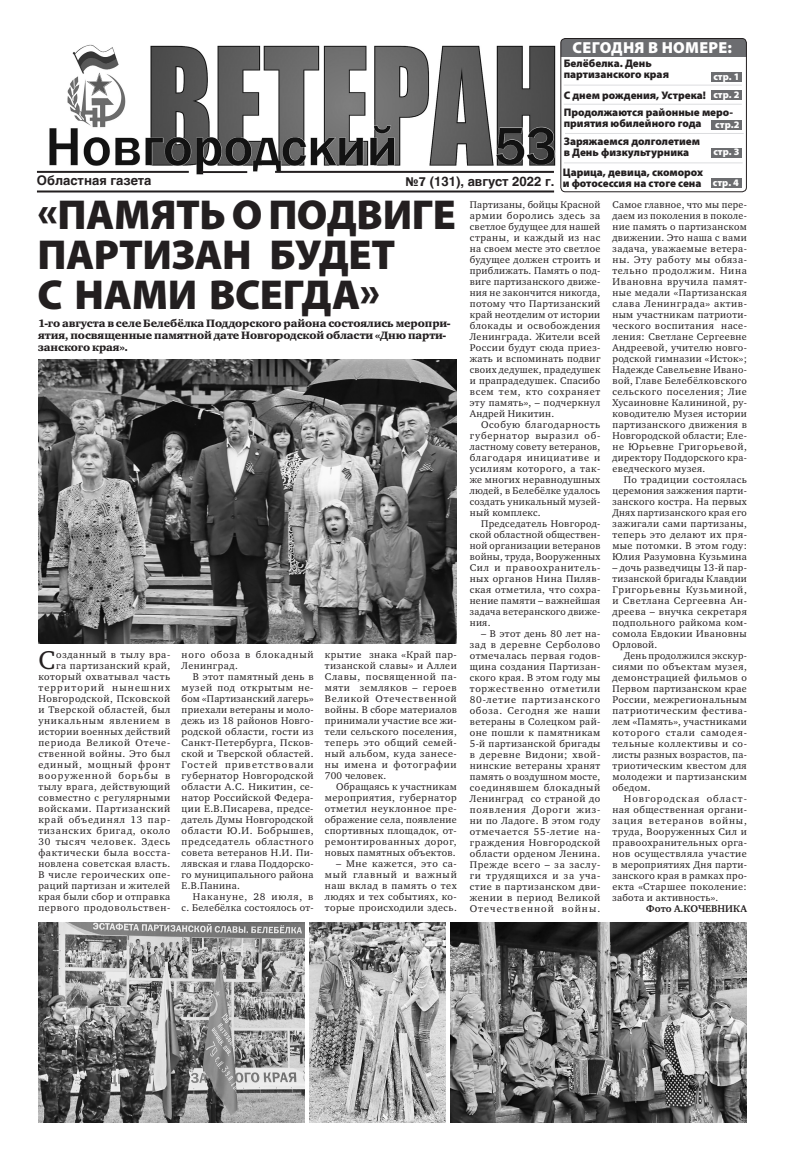
<style>
.page{position:relative;width:794px;height:1163px;background:#fff}
.page>*{position:absolute;margin:0;border:0;box-sizing:border-box;transform-origin:0 0}
.Osn_Zag_Caps{font:900 42px/39.9px "Myriad Pro";letter-spacing:-.01em;color:#231f20}
.Osn_Text_Bukvica_Sma{font:26.4px "Charter C";color:#231f20}
.Dop_Text_Left{font:900 16px "Myriad Pro";letter-spacing:.02em;color:#fff}
.Без_интервала{font:700 13px "Helios";color:#231f20}
.Dop_Text_Left-2{font:900 11px/11px "Myriad Pro";color:#231f20}
.Osn_Text_Podzag{font:11px/12px "Charter Black C";letter-spacing:-.01em;color:#231f20}
.Osn_Text{font:10px/11px "Charter C";letter-spacing:.035em;color:#231f20;text-align:justify}
.Osn_Text_Bukvica_Sma-2{font:10px/11px "Charter C";letter-spacing:.06em;color:#231f20;text-align:right}
.Dop_Text_Left-3{font:900 10px "Myriad Pro";letter-spacing:.005em;color:#fff}
.Osn_Avtor_Text{font:700 10px "Charter C";color:#231f20}
.s1{font-family:"Franklin Gothic";font-weight:600}
</style>
<div class="page">
<img style="left:37px;top:44px;width:528px;height:131px">
<hr style="left:37px;top:171px;width:152px;height:2px;background:#231f20">
<hr style="left:200px;top:171px;width:47px;height:2px;background:#231f20">
<hr style="left:275px;top:171px;width:279px;height:2px;background:#231f20">
<hr style="left:37px;top:190px;width:517px;height:2px;background:#231f20">
<div style="left:355px;top:119px;width:19px;height:16px;background:#fff"></div>
<div style="left:561px;top:38px;width:185px;height:19px;background:#6c6d70"></div>
<div style="left:560px;top:38px;width:187px;height:154px;border:1px solid #231f20;border-radius:4px"></div>
<div style="left:711px;top:72px;width:31px;height:9px;background:#6c6d70"></div>
<div style="left:711px;top:91px;width:31px;height:9px;background:#6c6d70"></div>
<div style="left:711px;top:120px;width:31px;height:9px;background:#6c6d70"></div>
<div style="left:711px;top:148px;width:31px;height:9px;background:#6c6d70"></div>
<div style="left:711px;top:178px;width:31px;height:10px;background:#6c6d70"></div>
<hr style="left:564px;top:85px;width:178px;height:1px;background:#dcdddf">
<hr style="left:564px;top:104px;width:178px;height:1px;background:#dcdddf">
<hr style="left:565px;top:133px;width:178px;height:1px;background:#dcdddf">
<hr style="left:564px;top:162px;width:178px;height:1px;background:#dcdddf">
<img style="left:38px;top:359px;width:419px;height:284px">
<img style="left:38px;top:922px;width:266px;height:199px">
<img style="left:450px;top:922px;width:297px;height:200px">
<img style="left:309px;top:922px;width:137px;height:200px">
<p class="Без_интервала" style="left:37px;top:173px;width:116px">Областная газета</p>
<p class="Без_интервала" style="left:405px;top:173px;width:151px"><span class="s1">№7</span> (131), август 2022 г.</p>
<p class="Dop_Text_Left" style="left:572px;top:36px;width:161px">СЕГОДНЯ В НОМЕРЕ:</p>
<p class="Dop_Text_Left-2" style="left:564px;top:58px;width:107px">Белёбелка. День партизанского края</p>
<p class="Dop_Text_Left-3" style="left:713px;top:69px;width:28px">стр. 1</p>
<p class="Dop_Text_Left-3" style="left:713px;top:88px;width:28px">стр. 2</p>
<p class="Dop_Text_Left-3" style="left:715px;top:117px;width:26px">стр.2</p>
<p class="Dop_Text_Left-2" style="left:564px;top:89px;width:144px">С днем рождения, Устрека!</p>
<p class="Dop_Text_Left-2" style="left:564px;top:106px;width:171px">Продолжаются районные меро&shy;приятия юбилейного года</p>
<p class="Dop_Text_Left-2" style="left:564px;top:135px;width:138px">Заряжаемся долголетием в День физкультурника</p>
<p class="Dop_Text_Left-2" style="left:562px;top:166px;width:142px">Царица, девица, скоморох и фотосессия на стоге сена</p>
<p class="Dop_Text_Left-3" style="left:713px;top:145px;width:28px">стр. 3</p>
<p class="Dop_Text_Left-3" style="left:713px;top:176px;width:28px">стр. 4</p>
<p class="Osn_Zag_Caps" style="left:37px;top:193px;width:420px">«ПАМЯТЬ О ПОДВИГЕ<br>ПАРТИЗАН БУДЕТ<br>С НАМИ ВСЕГДА»</p>
<p class="Osn_Text_Podzag" style="left:38px;top:318px;width:413px">1-го августа в селе Белебёлка Поддорского района состоялись меропри&shy;ятия, посвященные памятной дате Новгородской области «Дню парти&shy;занского края».</p>
<p class="Osn_Text_Bukvica_Sma-2" style="left:38px;top:649px;width:133px">озданный в тылу вра-<br>га партизанский край, который охватывал часть территорий нынешних<br>Новгородской, Псковской и Тверской областей, был уникальным явлением в истории военных действий периода Великой Отече&shy;ственной войны. Это был единый, мощный фронт вооруженной борьбы в тылу врага, действующий совместно с регулярными войсками. Партизанский край объединял 13 пар&shy;тизанских бригад, около<br>30 тысяч человек. Здесь фактически была восста&shy;новлена советская власть.<br>В числе героических опе&shy;раций партизан и жителей края были сбор и отправка первого продовольствен-</p>
<p class="Osn_Text_Bukvica_Sma-2" style="left:182px;top:649px;width:133px;text-align:left">ного обоза в блокадный<br>Ленинград.</p>
<p class="Osn_Text_Bukvica_Sma" style="left:38px;top:645px;width:18px">С</p>
<p class="Osn_Text" style="left:182px;top:671px;width:133px;text-indent:11px">В этот памятный день в музей под открытым не&shy;бом «Партизанский лагерь» приехали ветераны и моло&shy;дежь из 18 районов Новго&shy;родской области, гости из Санкт-Петербурга, Псков&shy;ской и Тверской областей.<br>Гостей приветствовали губернатор Новгородской области А.С. Никитин, се&shy;натор Российской Федера&shy;ции Е.В.Писарева, предсе&shy;датель Думы Новгородской области Ю.И. Бобрышев, председатель областного совета ветеранов Н.И. Пи&shy;лявская и глава Поддорско&shy;го муниципального района Е.В.Панина.</p>
<p class="Osn_Text" style="left:182px;top:891px;width:133px;text-align:right">Накануне, 28 июля, в<br>с. Белебёлка состоялось от-</p>
<p class="Osn_Text" style="left:325px;top:649px;width:133px">крытие знака «Край пар&shy;тизанской славы» и Аллеи Славы, посвященной па&shy;мяти земляков – героев Великой Отечественной войны. В сборе материалов принимали участие все жи&shy;тели сельского поселения, теперь это общий семей&shy;ный альбом, куда занесе&shy;ны имена и фотографии 700 человек.</p>
<p class="Osn_Text" style="left:325px;top:781px;width:133px;text-indent:11px">Обращаясь к участникам мероприятия, губернатор отметил неуклонное пре&shy;ображение села, появление спортивных площадок, от&shy;ремонтированных дорог, новых памятных объектов.</p>
<p class="Osn_Text" style="left:325px;top:858px;width:133px;text-indent:11px">– Мне кажется, это са&shy;мый главный и важный наш вклад в память о тех людях и тех событиях, ко&shy;торые происходили здесь.</p>
<p class="Osn_Text" style="left:470px;top:199px;width:132px">Партизаны, бойцы Красной армии боролись здесь за светлое будущее для нашей страны, и каждый из нас на своем месте это светлое будущее должен строить и приближать. Память о под&shy;виге партизанского движе&shy;ния не закончится никогда, потому что Партизанский край неотделим от истории блокады и освобождения Ленинграда. Жители всей России будут сюда приез&shy;жать и вспоминать подвиг своих дедушек, прадедушек и прапрадедушек. Спасибо всем тем, кто сохраняет эту память», – подчеркнул Андрей Никитин.</p>
<p class="Osn_Text" style="left:470px;top:419px;width:132px;text-indent:11px">Особую благодарность губернатор выразил об&shy;ластному совету ветеранов, благодаря инициативе и усилиям которого, а так&shy;же многих неравнодушных людей, в Белебёлке удалось создать уникальный музей&shy;ный комплекс.</p>
<p class="Osn_Text" style="left:470px;top:518px;width:132px;text-indent:11px">Председатель Новгород&shy;ской областной обществен&shy;ной организации ветеранов войны, труда, Вооруженных Сил и правоохранитель&shy;ных органов Нина Пиляв&shy;ская отметила, что сохра&shy;нение памяти – важнейшая задача ветеранского движе&shy;ния.</p>
<p class="Osn_Text" style="left:470px;top:628px;width:132px;text-indent:11px">– В этот день 80 лет на&shy;зад в деревне Серболово отмечалась первая годов&shy;щина создания Партизан&shy;ского края. В этом году мы торжественно отметили 80-летие партизанского обоза. Сегодня же наши ветераны в Солецком рай&shy;оне пошли к памятникам 5-й партизанской бригады в деревне Видони; хвой&shy;нинские ветераны хранят память о воздушном мосте, соединявшем блокадный Ленинград со страной до появления Дороги жиз&shy;ни по Ладоге. В этом году отмечается 55-летие на&shy;граждения Новгородской области орденом Ленина.<br>Прежде всего – за заслу&shy;ги трудящихся и за уча&shy;стие в партизанском дви&shy;жении в период Великой Отечественной войны.</p>
<p class="Osn_Text" style="left:612px;top:199px;width:136px">Самое главное, что мы пере&shy;даем из поколения в поколе&shy;ние память о партизанском движении. Это наша с вами задача, уважаемые ветера&shy;ны. Эту работу мы обяза&shy;тельно продолжим. Нина Ивановна вручила памят&shy;ные медали «Партизанская слава Ленинграда» актив&shy;ным участникам патриоти&shy;ческого воспитания насе&shy;ления: Светлане Сергеевне Андреевой, учителю новго&shy;родской гимназии «Исток»; Надежде Савельевне Ивано&shy;вой, Главе Белебёлковского сельского поселения; Лие Хусаиновне Калининой, ру&shy;ководителю Музея истории партизанского движения в Новгородской области; Еле&shy;не Юрьевне Григорьевой, директору Поддорского кра&shy;еведческого музея.</p>
<p class="Osn_Text" style="left:612px;top:474px;width:136px;text-indent:11px">По традиции состоялась церемония зажжения парти&shy;занского костра. На первых Днях партизанского края его зажигали сами партизаны, теперь это делают их пря&shy;мые потомки. В этом году:<br>Юлия Разумовна Кузьмина</p>
<p class="Osn_Text" style="left:612px;top:562px;width:136px">– дочь разведчицы 13-й пар&shy;тизанской бригады Клавдии Григорьевны Кузьминой, и Светлана Сергеевна Ан&shy;дреева – внучка секретаря подпольного райкома ком&shy;сомола Евдокии Ивановны Орловой.</p>
<p class="Osn_Text" style="left:612px;top:650px;width:136px;text-indent:11px">День продолжился экскур&shy;сиями по объектам музея, демонстрацией фильмов о Первом партизанском крае России, межрегиональным патриотическим фестива&shy;лем «Память», участниками которого стали самодея&shy;тельные коллективы и со&shy;листы разных возрастов, па&shy;триотическим квестом для молодежи и партизанским обедом.</p>
<p class="Osn_Text" style="left:612px;top:793px;width:136px;text-indent:11px">Новгородская област&shy;ная общественная органи&shy;зация ветеранов войны, труда, Вооруженных Сил и правоохранительных орга&shy;нов осуществляла участие в мероприятиях Дня парти&shy;занского края в рамках про&shy;екта «Старшее поколение: забота и активность».</p>
<p class="Osn_Avtor_Text" style="left:646px;top:903px;width:102px">Фото А.КОЧЕВНИКА</p>
</div>
